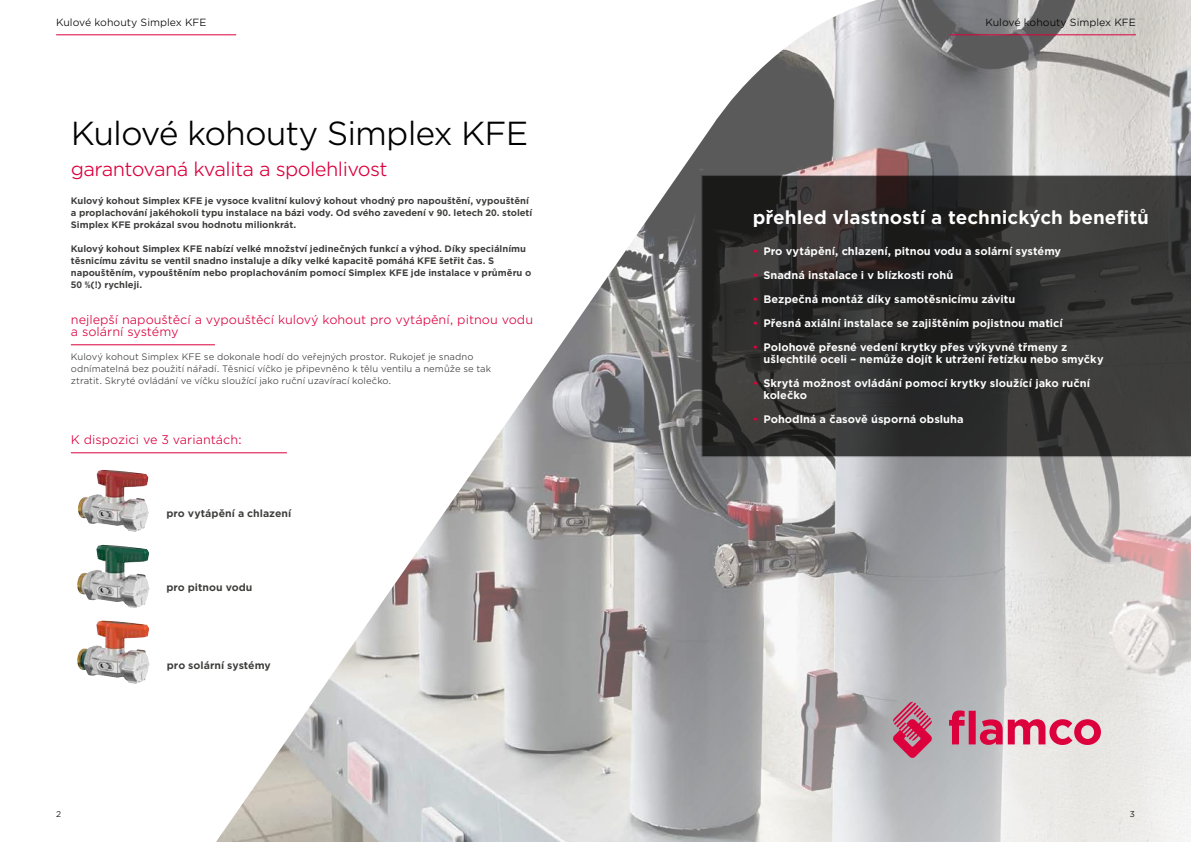
<style>
.page{position:relative;width:1191px;height:842px;background:#fff}
.page>*{position:absolute;margin:0;border:0;box-sizing:border-box;transform-origin:0 0}
.t1{font:32px "Gotham Office";letter-spacing:-.03em;color:#000}
.t2{font:19px "Gotham Office";letter-spacing:-.03em;color:#dc013d}
.t3{font:700 18px "Gotham Office";color:#fff}
.t4{font:12px/12px "Gotham Office";color:#dc013d}
.t5{font:700 10.5px/12px "Gotham Office";color:#fff}
.t6{font:700 10px "Gotham Office";color:#3c3c3b}
.t7{font:10px "Gotham Office";color:#000}
.t8{font:700 9px/12px "Gotham Office";letter-spacing:-.005em;color:#3c3c3b}
.t9{font:9px/12px "Gotham Office";color:#3c3c3b}
.t10{font:8px "Gotham Office";color:#000}
.s1{color:#dc013d}
</style>
<div class="page">
<img style="left:216px;top:0;width:975px;height:842px">
<svg style="left:701px;top:175px;width:490px;height:282px;background:#313130"></svg>
<hr style="left:71px;top:345px;width:144px;height:1px;background:#dc013d">
<img style="left:77px;top:545px;width:73px;height:63px">
<img style="left:78px;top:470px;width:71px;height:62px">
<img style="left:77px;top:620px;width:73px;height:64px">
<hr style="left:71px;top:453px;width:216px;height:1px;background:#dc013d">
<hr style="left:56px;top:35px;width:180px;height:1px;background:#dc013d">
<hr style="left:950px;top:35px;width:186px;height:1px;background:#dc013d">
<svg style="left:949px;top:710px;width:152px;height:35px;background:#d97c95"></svg>
<svg style="left:892px;top:702px;width:40px;height:56px;background:#c1617d"></svg>
<p class="t7" style="left:56px;top:16px;width:152px">Kulové kohouty Simplex KFE</p>
<p class="t7" style="left:985px;top:16px;width:152px">Kulové kohouty Simplex KFE</p>
<h1 class="t1" style="left:71px;top:112px;width:459px">Kulové kohouty Simplex KFE</h1>
<h2 class="t2" style="left:71px;top:157px;width:318px">garantovaná kvalita a spolehlivost</h2>
<p class="t8" style="left:71px;top:195px;width:463px">Kulový kohout Simplex KFE je vysoce kvalitní kulový kohout vhodný pro napouštění, vypouštění a proplachování jakéhokoli typu instalace na bázi vody. Od svého zavedení v 90. letech 20. století<br>Simplex KFE prokázal svou hodnotu milionkrát.</p>
<p class="t8" style="left:71px;top:243px;width:462px">Kulový kohout Simplex KFE nabízí velké množství jedinečných funkcí a výhod. Díky speciálnímu těsnicímu závitu se ventil snadno instaluje a díky velké kapacitě pomáhá KFE šetřit čas. S napouštěním, vypouštěním nebo proplachováním pomocí Simplex KFE jde instalace v průměru o 50 %(!) rychleji.</p>
<h3 class="t4" style="left:71px;top:313px;width:464px">nejlepší napouštěcí a vypouštěcí kulový kohout pro vytápění, pitnou vodu a solární systémy</h3>
<p class="t9" style="left:71px;top:350px;width:422px">Kulový kohout Simplex KFE se dokonale hodí do veřejných prostor. Rukojeť je snadno odnímatelná bez použití nářadí. Těsnicí víčko je připevněno k tělu ventilu a nemůže se tak ztratit. Skryté ovládání ve víčku sloužící jako ruční uzavírací kolečko.</p>
<h3 class="t4" style="left:71px;top:433px;width:173px">K dispozici ve 3 variantách:</h3>
<p class="t6" style="left:166px;top:506px;width:126px">pro vytápění a chlazení</p>
<p class="t6" style="left:166px;top:580px;width:88px">pro pitnou vodu</p>
<p class="t6" style="left:167px;top:658px;width:105px">pro solární systémy</p>
<h3 class="t3" style="left:753px;top:205px;width:398px">přehled vlastností a technických benefitů</h3>
<p class="t5" style="left:753px;top:245px;width:310px"><span class="s1">•</span> Pro vytápění, chlazení, pitnou vodu a solární systémy</p>
<p class="t5" style="left:753px;top:269px;width:202px"><span class="s1">•</span> Snadná instalace i v blízkosti rohů</p>
<p class="t5" style="left:753px;top:293px;width:264px"><span class="s1">•</span> Bezpečná montáž díky samotěsnicímu závitu</p>
<p class="t5" style="left:753px;top:317px;width:311px"><span class="s1">•</span> Přesná axiální instalace se zajištěním pojistnou maticí</p>
<p class="t5" style="left:763px;top:341px;width:342px;text-indent:-11px"><span class="s1">•</span> Polohově přesné vedení krytky přes výkyvné třmeny z ušlechtilé oceli – nemůže dojít k utržení řetízku nebo smyčky</p>
<p class="t5" style="left:763px;top:377px;width:328px;text-indent:-11px"><span class="s1">•</span> Skrytá možnost ovládání pomocí krytky sloužící jako ruční kolečko</p>
<p class="t5" style="left:753px;top:413px;width:212px"><span class="s1">•</span> Pohodlná a časově úsporná obsluha</p>
<p class="t10" style="left:56px;top:809px;width:7px">2</p>
<p class="t10" style="left:1129px;top:809px;width:7px">3</p>
</div>
